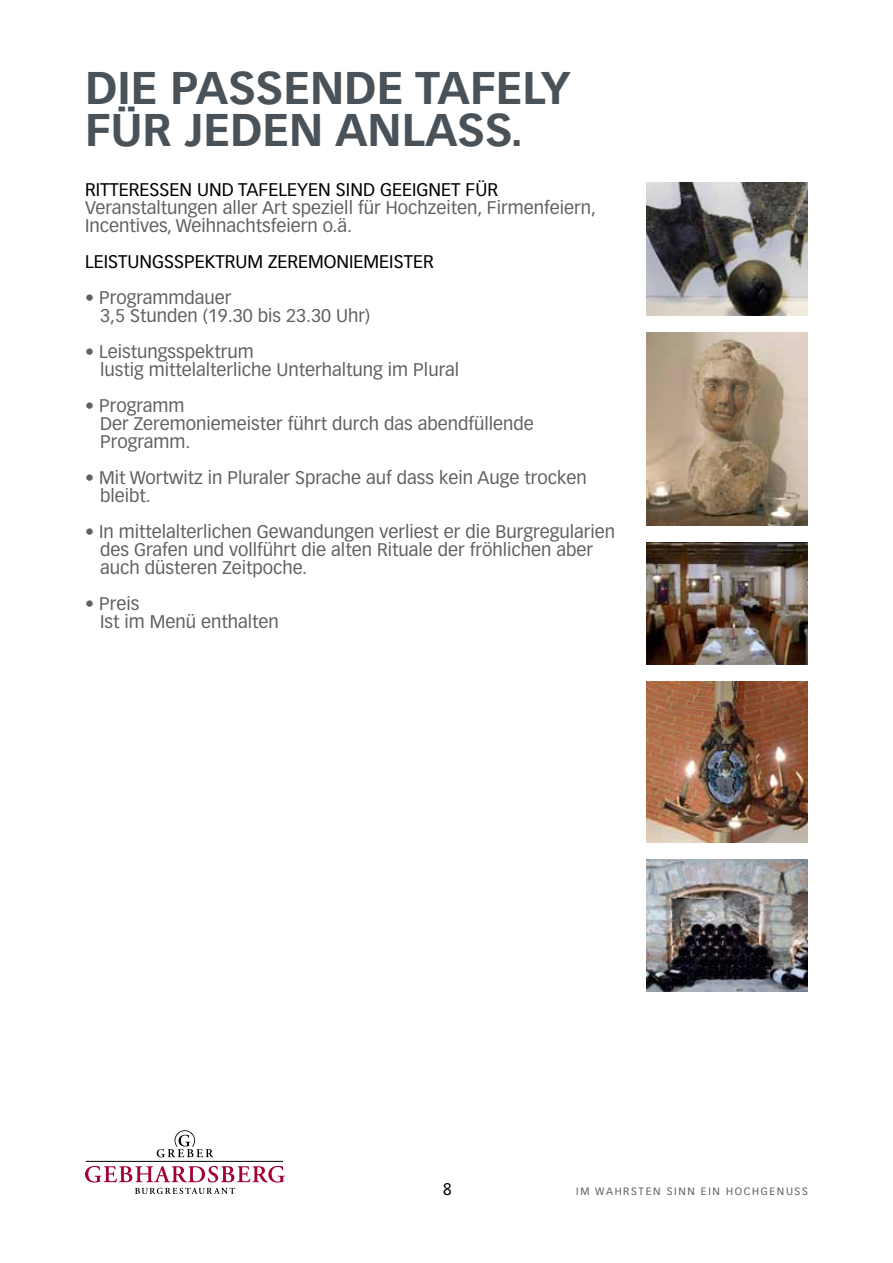
<style>
.page{position:relative;width:893px;height:1263px;background:#fff}
.page>*{position:absolute;margin:0;border:0;box-sizing:border-box;transform-origin:0 0}
.t1{font:700 45px "Vectora LH";letter-spacing:-.03em;color:#485258}
.t2{font:18px/18px "Vectora LH";color:#5f6062}
.t3{font:18px "Vectora LH";color:#000}
.t4{font:16.5px "Vectora LH";color:#000}
.t5{font:10.5px "Vectora LH";letter-spacing:.155em;color:#5f6062}
</style>
<div class="page">
<img style="left:646px;top:681px;width:162px;height:161px">
<img style="left:646px;top:859px;width:162px;height:132px">
<img style="left:646px;top:542px;width:162px;height:122px">
<img style="left:646px;top:183px;width:162px;height:133px">
<svg style="left:157px;top:1130px;width:56px;height:27px"></svg>
<hr style="left:86px;top:1161px;width:197px;height:1px;background:#000">
<svg style="left:85px;top:1166px;width:200px;height:28px"></svg>
<img style="left:646px;top:333px;width:162px;height:192px">
<h1 class="t1" style="left:85px;top:60px;width:24px">DIE</h1>
<h1 class="t1" style="left:171px;top:60px;width:56px">PASSENDE</h1>
<h1 class="t1" style="left:415px;top:60px;width:51px">TAFEL</h1>
<h1 class="t1" style="left:541px;top:60px;width:32px">Y</h1>
<h1 class="t1" style="left:85px;top:102px;width:148px">FÜR JEDEN</h1>
<h1 class="t1" style="left:335px;top:102px;width:31px">ANLASS</h1>
<h1 class="t1" style="left:510px;top:102px;width:15px">.</h1>
<p class="t3" style="left:85px;top:179px;width:22px">Ritteressen</p>
<p class="t3" style="left:197px;top:179px;width:13px">und</p>
<p class="t3" style="left:238px;top:179px;width:109px">Tafe leyen sind</p>
<p class="t3" style="left:380px;top:179px;width:11px">geeignet</p>
<p class="t3" style="left:465px;top:179px;width:12px">für</p>
<p class="t2" style="left:85px;top:199px;width:513px">Veranstaltungen aller Art speziell für Hochzeiten, Firmenfeiern,<br>Incentives, Weihnachtsfeiern o.ä.</p>
<p class="t3" style="left:85px;top:251px;width:12px">Leistungsspektrum</p>
<p class="t3" style="left:268px;top:251px;width:21px">Zeremoniemeister</p>
<p class="t2" style="left:100px;top:289px;width:272px;text-indent:-15px">• Programmdauer<br>3,5 Stunden (19.30 bis 23.30 Uhr)</p>
<p class="t2" style="left:100px;top:343px;width:361px;text-indent:-15px">• Leistungsspektrum<br>lustig mittelalterliche Unterhaltung im Plural</p>
<p class="t2" style="left:100px;top:397px;width:435px;text-indent:-15px">• Programm<br>Der Zeremoniemeister führt durch das abendfüllende<br>Programm.</p>
<p class="t2" style="left:100px;top:469px;width:488px;text-indent:-15px">• Mit Wortwitz in Pluraler Sprache auf dass kein Auge trocken bleibt.</p>
<p class="t2" style="left:100px;top:523px;width:516px;text-indent:-15px">• In mittelalterlichen Gewandungen verliest er die Burgregularien des Grafen und vollführt die alten Rituale der fröhlichen aber auch düsteren Zeitpoche.</p>
<p class="t2" style="left:100px;top:595px;width:180px;text-indent:-15px">• Preis<br>Ist im Menü enthalten</p>
<p class="t4" style="left:443px;top:1179px;width:11px">8</p>
<p class="t5" style="left:576px;top:1185px;width:233px">IM WAHRSTEN SINN EIN HOCHGENUSS</p>
</div>
